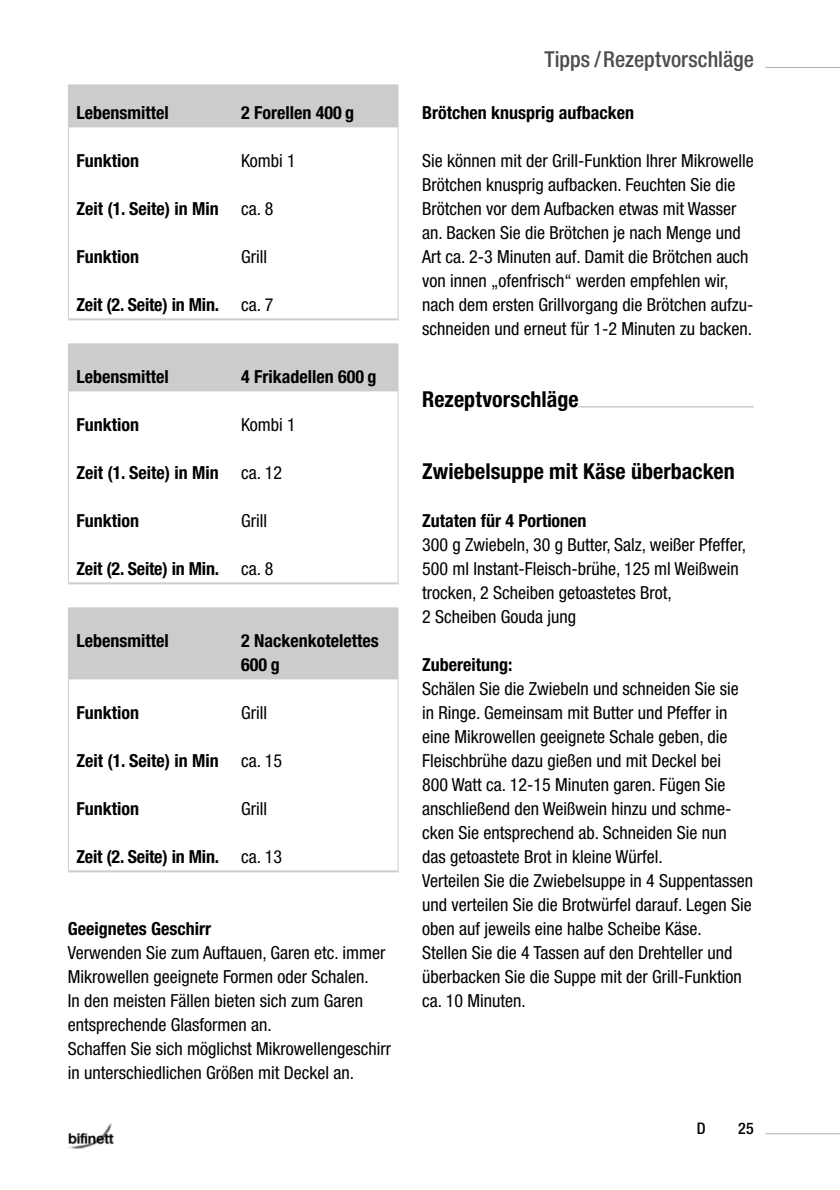
<style>
.page{position:relative;width:840px;height:1190px;background:#fff}
.page>*{position:absolute;margin:0;border:0;box-sizing:border-box;transform-origin:0 0}
.t1{font:700 condensed 22px "Helvetica Neue";letter-spacing:.005em;color:#000}
.t2{font:500 condensed 22px "Helvetica Neue";color:#4d4d4d}
.t3{font:condensed 18px/24px "Helvetica Neue";color:#000}
.t4{font:700 condensed 18px/24px "Helvetica Neue";color:#000}
.t5{font:500 condensed 16px "Helvetica Neue";color:#000}
.s1{font-weight:400}
</style>
<div class="page">
<hr style="left:765px;top:67px;width:75px;height:1px;background:#b2b2b2">
<img style="left:68px;top:1123px;width:47px;height:27px">
<hr style="left:765px;top:1133px;width:75px;height:1px;background:#b2b2b2">
<div style="left:69px;top:85px;width:329px;height:42px;background:#ccc"></div>
<hr style="left:68px;top:84px;width:165px;height:1px;background:#ccc">
<hr style="left:68px;top:85px;width:1px;height:42px;background:#ccc">
<hr style="left:233px;top:84px;width:166px;height:1px;background:#ccc">
<hr style="left:398px;top:85px;width:1px;height:42px;background:#ccc">
<hr style="left:68px;top:127px;width:1px;height:48px;background:#ccc">
<hr style="left:398px;top:127px;width:1px;height:48px;background:#ccc">
<hr style="left:68px;top:175px;width:1px;height:48px;background:#ccc">
<hr style="left:398px;top:175px;width:1px;height:48px;background:#ccc">
<hr style="left:68px;top:223px;width:1px;height:48px;background:#ccc">
<hr style="left:398px;top:223px;width:1px;height:48px;background:#ccc">
<hr style="left:68px;top:271px;width:1px;height:47px;background:#ccc">
<hr style="left:398px;top:271px;width:1px;height:47px;background:#ccc">
<hr style="left:68px;top:318px;width:331px;height:2px;background:#ccc">
<div style="left:69px;top:344px;width:329px;height:47px;background:#ccc"></div>
<hr style="left:68px;top:343px;width:165px;height:1px;background:#ccc">
<hr style="left:68px;top:344px;width:1px;height:47px;background:#ccc">
<hr style="left:233px;top:343px;width:166px;height:1px;background:#ccc">
<hr style="left:398px;top:344px;width:1px;height:47px;background:#ccc">
<hr style="left:68px;top:391px;width:1px;height:48px;background:#ccc">
<hr style="left:398px;top:391px;width:1px;height:48px;background:#ccc">
<hr style="left:68px;top:439px;width:1px;height:48px;background:#ccc">
<hr style="left:398px;top:439px;width:1px;height:48px;background:#ccc">
<hr style="left:68px;top:487px;width:1px;height:48px;background:#ccc">
<hr style="left:398px;top:487px;width:1px;height:48px;background:#ccc">
<hr style="left:68px;top:535px;width:1px;height:47px;background:#ccc">
<hr style="left:398px;top:535px;width:1px;height:47px;background:#ccc">
<hr style="left:68px;top:582px;width:331px;height:2px;background:#ccc">
<div style="left:69px;top:608px;width:329px;height:71px;background:#ccc"></div>
<hr style="left:68px;top:607px;width:165px;height:1px;background:#ccc">
<hr style="left:68px;top:608px;width:1px;height:71px;background:#ccc">
<hr style="left:233px;top:607px;width:166px;height:1px;background:#ccc">
<hr style="left:398px;top:608px;width:1px;height:71px;background:#ccc">
<hr style="left:68px;top:679px;width:1px;height:48px;background:#ccc">
<hr style="left:398px;top:679px;width:1px;height:48px;background:#ccc">
<hr style="left:68px;top:727px;width:1px;height:48px;background:#ccc">
<hr style="left:398px;top:727px;width:1px;height:48px;background:#ccc">
<hr style="left:68px;top:775px;width:1px;height:48px;background:#ccc">
<hr style="left:398px;top:775px;width:1px;height:48px;background:#ccc">
<hr style="left:68px;top:823px;width:1px;height:47px;background:#ccc">
<hr style="left:398px;top:823px;width:1px;height:47px;background:#ccc">
<hr style="left:68px;top:870px;width:331px;height:2px;background:#ccc">
<hr style="left:578px;top:406px;width:176px;height:1px;background:#b2b2b2">
<p class="t4" style="left:76px;top:103px;width:94px">Lebensmittel</p>
<p class="t4" style="left:241px;top:103px;width:115px">2 Forellen 400 g</p>
<p class="t4" style="left:76px;top:151px;width:64px">Funktion</p>
<p class="t3" style="left:241px;top:151px;width:56px">Kombi 1</p>
<p class="t4" style="left:76px;top:199px;width:199px">Zeit (1. Seite) in Min <span class="s1">ca. 8</span></p>
<p class="t4" style="left:76px;top:247px;width:64px">Funktion</p>
<p class="t3" style="left:241px;top:247px;width:28px">Grill</p>
<p class="t4" style="left:76px;top:295px;width:199px">Zeit (2. Seite) in Min. <span class="s1">ca. 7</span></p>
<p class="t4" style="left:76px;top:367px;width:94px">Lebensmittel</p>
<p class="t4" style="left:241px;top:367px;width:137px">4 Frikadellen 600 g</p>
<p class="t4" style="left:76px;top:415px;width:64px">Funktion</p>
<p class="t3" style="left:241px;top:415px;width:56px">Kombi 1</p>
<p class="t4" style="left:76px;top:463px;width:207px">Zeit (1. Seite) in Min <span class="s1">ca. 12</span></p>
<p class="t4" style="left:76px;top:511px;width:64px">Funktion</p>
<p class="t3" style="left:241px;top:511px;width:28px">Grill</p>
<p class="t4" style="left:76px;top:559px;width:199px">Zeit (2. Seite) in Min. <span class="s1">ca. 8</span></p>
<p class="t4" style="left:76px;top:631px;width:94px">Lebensmittel</p>
<p class="t4" style="left:241px;top:631px;width:139px">2 Nackenkotelettes<br>600 g</p>
<p class="t4" style="left:76px;top:703px;width:64px">Funktion</p>
<p class="t3" style="left:241px;top:703px;width:28px">Grill</p>
<p class="t4" style="left:76px;top:751px;width:207px">Zeit (1. Seite) in Min <span class="s1">ca. 15</span></p>
<p class="t4" style="left:76px;top:799px;width:64px">Funktion</p>
<p class="t3" style="left:241px;top:799px;width:28px">Grill</p>
<p class="t4" style="left:76px;top:847px;width:207px">Zeit (2. Seite) in Min. <span class="s1">ca. 13</span></p>
<p class="t4" style="left:68px;top:919px;width:145px">Geeignetes Geschirr</p>
<p class="t3" style="left:68px;top:943px;width:325px">Verwenden Sie zum Auftauen, Garen etc. immer Mikrowellen geeignete Formen oder Schalen.<br>In den meisten Fällen bieten sich zum Garen entsprechende Glasformen an.<br>Schaffen Sie sich möglichst Mikrowellengeschirr in unterschiedlichen Größen mit Deckel an.</p>
<p class="t2" style="left:544px;top:51px;width:211px">Tipps /Rezeptvorschläge</p>
<p class="t4" style="left:422px;top:103px;width:213px">Brötchen knusprig aufbacken</p>
<p class="t3" style="left:422px;top:151px;width:333px">Sie können mit der Grill-Funktion Ihrer Mikrowelle Brötchen knusprig aufbacken. Feuchten Sie die Brötchen vor dem Aufbacken etwas mit Wasser an. Backen Sie die Brötchen je nach Menge und Art ca. 2-3 Minuten auf. Damit die Brötchen auch von innen „ofenfrisch“ werden empfehlen wir, nach dem ersten Grillvorgang die Brötchen aufzu&shy;schneiden und erneut für 1-2 Minuten zu backen.</p>
<p class="t1" style="left:422px;top:392px;width:158px">Rezeptvorschläge</p>
<p class="t1" style="left:422px;top:464px;width:314px">Zwiebelsuppe mit Käse überbacken</p>
<p class="t4" style="left:422px;top:511px;width:166px">Zutaten für 4 Portionen</p>
<p class="t3" style="left:422px;top:535px;width:325px">300 g Zwiebeln, 30 g Butter, Salz, weißer Pfeffer, 500 ml Instant-Fleisch-brühe, 125 ml Weißwein trocken, 2 Scheiben getoastetes Brot,<br>2 Scheiben Gouda jung</p>
<p class="t4" style="left:422px;top:655px;width:92px">Zubereitung:</p>
<p class="t3" style="left:422px;top:679px;width:332px">Schälen Sie die Zwiebeln und schneiden Sie sie in Ringe. Gemeinsam mit Butter und Pfeffer in eine Mikrowellen geeignete Schale geben, die Fleischbrühe dazu gießen und mit Deckel bei<br>800 Watt ca. 12-15 Minuten garen. Fügen Sie anschließend den Weißwein hinzu und schme&shy;cken Sie entsprechend ab. Schneiden Sie nun das getoastete Brot in kleine Würfel.<br>Verteilen Sie die Zwiebelsuppe in 4 Suppentassen und verteilen Sie die Brotwürfel darauf. Legen Sie oben auf jeweils eine halbe Scheibe Käse.<br>Stellen Sie die 4 Tassen auf den Drehteller und überbacken Sie die Suppe mit der Grill-Funktion ca. 10 Minuten.</p>
<p class="t5" style="left:697px;top:1123px;width:10px">D</p>
<p class="t5" style="left:738px;top:1123px;width:17px">25</p>
</div>
